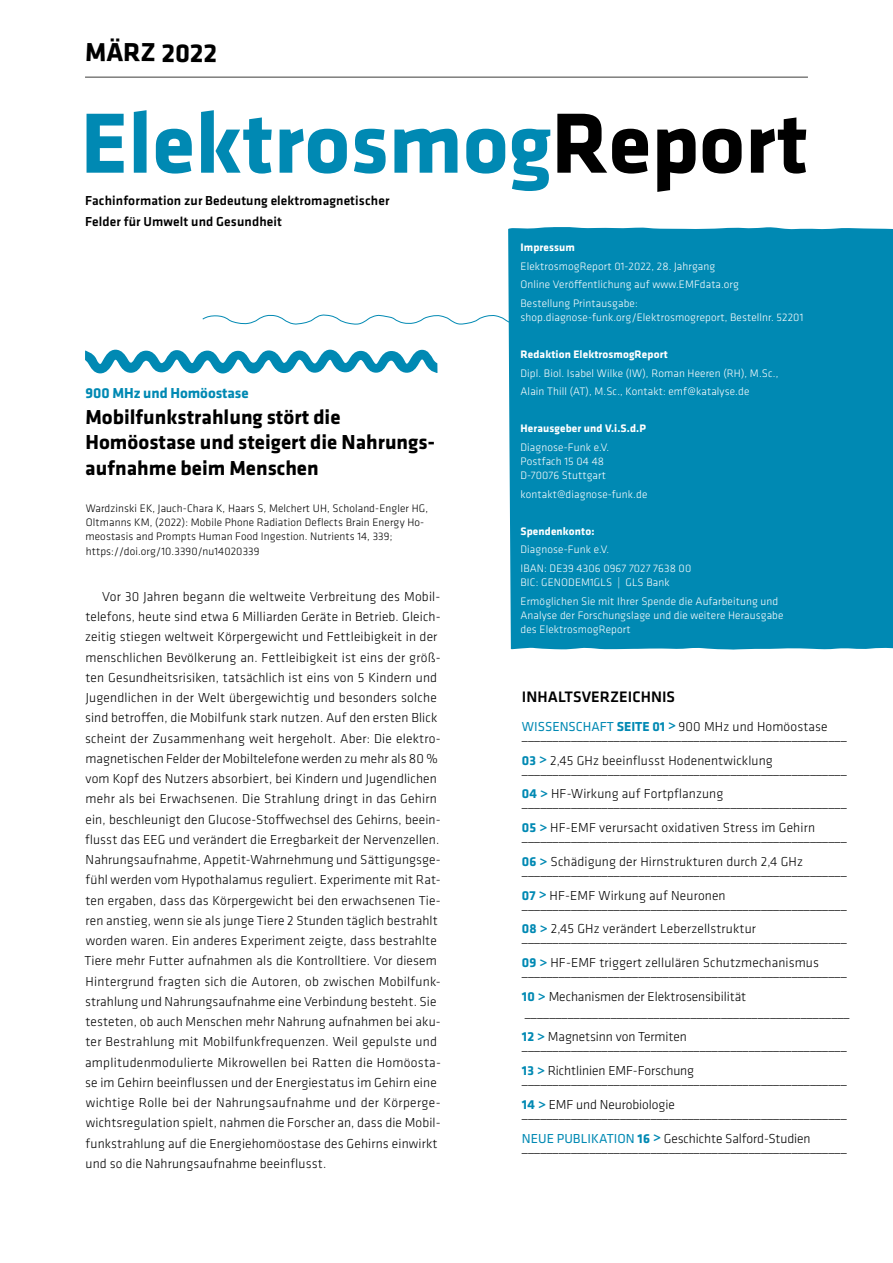
<style>
.page{position:relative;width:893px;height:1263px;background:#fff}
.page>*{position:absolute;margin:0;border:0;box-sizing:border-box;transform-origin:0 0}
.t1{font:700 88.5px "Klavika Basic";color:#0089b3}
.t2{font:700 27px "Klavika Basic";color:#000}
.t3{font:700 21px/25.5px "Klavika Basic";color:#000}
.t4{font:500 15.75px "Klavika Basic";letter-spacing:.005em;color:#000}
.t5{font:700 15px "Klavika Basic";letter-spacing:-.005em;color:#0089b3}
.t6{font:300 13.5px/20.2px "Klavika Basic";letter-spacing:.01em;color:#000}
.t7{font:500 13.5px/20.2px "Klavika Basic";letter-spacing:.01em;color:#000}
.t8{font:300 11.25px/18.5px "Klavika Basic";letter-spacing:.01em;color:#fff}
.t9{font:300 11.25px/14.2px "Klavika Basic";letter-spacing:.01em;color:#000}
.t10{font:700 11.25px "Klavika Basic";letter-spacing:.01em;color:#fff}
.s1{color:#000}
.s2{font-weight:400;color:#0089b3}
.s3{font-weight:700;color:#0089b3}
</style>
<div class="page">
<div style="left:508px;top:227px;width:385px;height:422px;background:#0089b3"></div>
<hr style="left:85px;top:77px;width:723px;height:1px;background:#3c3c3b">
<svg style="left:85px;top:350px;width:352px;height:23px"></svg>
<svg style="left:202px;top:314px;width:321px;height:11px"></svg>
<h2 class="t2" style="left:86px;top:32px;width:134px;rotate:1deg">MÄRZ 2022</h2>
<h1 class="t1" style="left:81px;top:79px;width:729px">Elektrosmog<span class="s1">Report</span></h1>
<p class="t7" style="left:85px;top:190px;width:306px">Fachinformation zur Bedeutung elektromagnetischer<br>Felder für Umwelt und Gesundheit</p>
<p class="t5" style="left:86px;top:382px;width:165px">900 MHz und Homöostase</p>
<h3 class="t3" style="left:85px;top:403px;width:351px">Mobilfunkstrahlung stört die<br>Homöostase und steigert die Nahrungs&shy;aufnahme beim Menschen</h3>
<p class="t9" style="left:85px;top:501px;width:344px">Wardzinski EK, Jauch-Chara K, Haars S, Melchert UH, Scholand-Engler HG, Oltmanns KM, (2022): Mobile Phone Radiation Deflects Brain Energy Ho&shy;meostasis and Prompts Human Food Ingestion. Nutrients 14, 339; https://doi.org/10.3390/nu14020339</p>
<p class="t6" style="left:84px;top:586px;width:358px;text-indent:18px">Vor 30 Jahren begann die weltweite Verbreitung des Mobil&shy;telefons, heute sind etwa 6 Milliarden Geräte in Betrieb. Gleich&shy;zeitig stiegen weltweit Körpergewicht und Fettleibigkeit in der menschlichen Bevölkerung an. Fettleibigkeit ist eins der größ&shy;ten Gesundheitsrisiken, tatsächlich ist eins von 5 Kindern und Jugendlichen in der Welt übergewichtig und besonders solche sind betroffen, die Mobilfunk stark nutzen. Auf den ersten Blick scheint der Zusammenhang weit hergeholt. Aber: Die elektro&shy;magnetischen Felder der Mobiltelefone werden zu mehr als 80 % vom Kopf des Nutzers absorbiert, bei Kindern und Jugendlichen mehr als bei Erwachsenen. Die Strahlung dringt in das Gehirn ein, beschleunigt den Glucose-Stoffwechsel des Gehirns, beein&shy;flusst das EEG und verändert die Erregbarkeit der Nervenzellen.<br>Nahrungsaufnahme, Appetit-Wahrnehmung und Sättigungsge&shy;fühl werden vom Hypothalamus reguliert. Experimente mit Rat&shy;ten ergaben, dass das Körpergewicht bei den erwachsenen Tie&shy;ren anstieg, wenn sie als junge Tiere 2 Stunden täglich bestrahlt worden waren. Ein anderes Experiment zeigte, dass bestrahlte Tiere mehr Futter aufnahmen als die Kontrolltiere. Vor diesem Hintergrund fragten sich die Autoren, ob zwischen Mobilfunk&shy;strahlung und Nahrungsaufnahme eine Verbindung besteht. Sie testeten, ob auch Menschen mehr Nahrung aufnahmen bei aku&shy;ter Bestrahlung mit Mobilfunkfrequenzen. Weil gepulste und amplitudenmodulierte Mikrowellen bei Ratten die Homöosta&shy;se im Gehirn beeinflussen und der Energiestatus im Gehirn eine wichtige Rolle bei der Nahrungsaufnahme und der Körperge&shy;wichtsregulation spielt, nahmen die Forscher an, dass die Mobil&shy;funkstrahlung auf die Energiehomöostase des Gehirns einwirkt und so die Nahrungsaufnahme beeinflusst.</p>
<p class="t10" style="left:521px;top:240px;width:56px">Impressum</p>
<p class="t8" style="left:521px;top:257px;width:220px">ElektrosmogReport 01-2022, 28. Jahrgang<br>Online Veröffentlichung auf www.EMFdata.org<br>Bestellung Printausgabe:</p>
<p class="t8" style="left:521px;top:308px;width:284px">shop.diagnose-funk.org/Elektrosmogreport, Bestellnr. 52201</p>
<p class="t10" style="left:521px;top:346px;width:149px">Redaktion ElektrosmogReport</p>
<p class="t8" style="left:521px;top:364px;width:259px">Dipl. Biol. Isabel Wilke (IW), Roman Heeren (RH), M.Sc.,<br>Alain Thill (AT), M.Sc., Kontakt: emf@katalyse.de</p>
<p class="t10" style="left:521px;top:420px;width:127px">Herausgeber und V.i.S.d.P</p>
<p class="t8" style="left:521px;top:440px;width:90px;line-height:14.2px">Diagnose-Funk e.V.<br>Postfach 15 04 48<br>D-70076 Stuttgart</p>
<p class="t8" style="left:521px;top:485px;width:128px">kontakt@diagnose-funk.de</p>
<p class="t10" style="left:521px;top:523px;width:75px">Spendenkonto:</p>
<p class="t8" style="left:521px;top:540px;width:172px">Diagnose-Funk e.V.<br>IBAN: DE39 4306 0967 7027 7638 00</p>
<p class="t8" style="left:521px;top:573px;width:259px">BIC: GENODEM1GLS | GLS Bank<br>Ermöglichen Sie mit Ihrer Spende die Aufarbeitung und</p>
<p class="t8" style="left:521px;top:608px;width:264px;line-height:14.2px">Analyse der Forschungslage und die weitere Herausgabe des ElektrosmogReport</p>
<p class="t4" style="left:522px;top:686px;width:155px">INHALTSVERZEICHNIS</p>
<p class="t6" style="left:522px;top:716px;width:307px"><span class="s2">WISSENSCHAFT</span> <span class="s3">SEITE 01 &gt;</span> 900 MHz und Homöostase</p>
<p class="t6" style="left:522px;top:723px;width:326px;line-height:24.8px">_____________________________________________________<br><span class="s3">03 &gt;</span> 2,45 GHz beeinflusst Hodenentwicklung</p>
<p class="t6" style="left:522px;top:757px;width:326px;line-height:24.8px">_____________________________________________________<br><span class="s3">04 &gt;</span> HF-Wirkung auf Fortpflanzung</p>
<p class="t6" style="left:522px;top:790px;width:326px;line-height:24.8px">_____________________________________________________<br><span class="s3">05 &gt;</span> HF-EMF verursacht oxidativen Stress im Gehirn</p>
<p class="t6" style="left:522px;top:824px;width:326px;line-height:24.8px">_____________________________________________________<br><span class="s3">06 &gt;</span> Schädigung der Hirnstrukturen durch 2,4 GHz</p>
<p class="t6" style="left:522px;top:858px;width:326px;line-height:24.8px">_____________________________________________________<br><span class="s3">07 &gt;</span> HF-EMF Wirkung auf Neuronen</p>
<p class="t6" style="left:522px;top:892px;width:326px;line-height:24.8px">_____________________________________________________<br><span class="s3">08 &gt;</span> 2,45 GHz verändert Leberzellstruktur</p>
<p class="t6" style="left:522px;top:925px;width:326px;line-height:24.8px">_____________________________________________________<br><span class="s3">09 &gt;</span> HF-EMF triggert zellulären Schutzmechanismus</p>
<p class="t6" style="left:522px;top:959px;width:326px;line-height:24.8px">_____________________________________________________<br><span class="s3">10 &gt;</span> Mechanismen der Elektrosensibilität</p>
<p class="t6" style="left:522px;top:1000px;width:329px;line-height:24.8px">_____________________________________________________<br><span class="s3">12 &gt;</span> Magnetsinn von Termiten</p>
<p class="t6" style="left:522px;top:1033px;width:326px;line-height:24.8px">_____________________________________________________<br><span class="s3">13 &gt;</span> Richtlinien EMF-Forschung</p>
<p class="t6" style="left:522px;top:1067px;width:326px;line-height:24.8px">_____________________________________________________<br><span class="s3">14 &gt;</span> EMF und Neurobiologie</p>
<p class="t6" style="left:522px;top:1101px;width:326px;line-height:24.8px">_____________________________________________________<br><span class="s2">NEUE PUBLIKATION</span> <span class="s3">16 &gt;</span> Geschichte Salford-Studien</p>
<p class="t6" style="left:522px;top:1137px;width:326px">_____________________________________________________</p>
</div>
